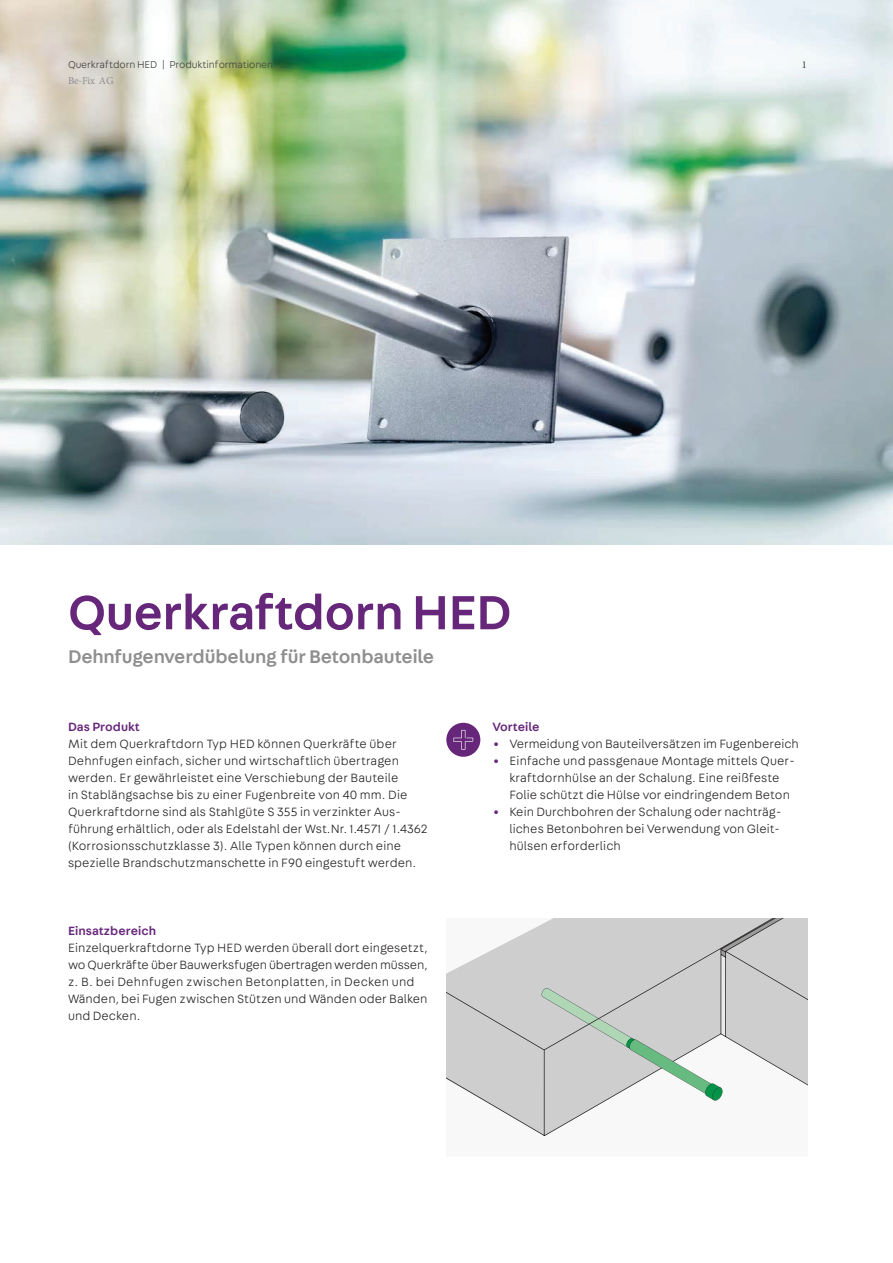
<style>
.page{position:relative;width:893px;height:1263px;background:#fff}
.page>*{position:absolute;margin:0;border:0;box-sizing:border-box;transform-origin:0 0}
.t1{font:500 51px "Fabriga";letter-spacing:-.01em;color:#662679}
.t2{font:500 19.5px "Fabriga";letter-spacing:-.01em;color:#8f8f8f}
.t3{font:300 12.75px/17px "Fabriga";letter-spacing:.005em;color:#231f20}
.t4{font:500 12.75px "Fabriga";letter-spacing:.005em;color:#662679}
.t5{font:300 10.5px "Fabriga";letter-spacing:-.01em;color:#3d3d3c}
.t6{font:10.5px "Minion Pro";letter-spacing:-.01em;color:#8f8f8f}
.t7{font:10.5px "Minion Pro";color:#3d3d3c}
</style>
<div class="page">
<div style="left:446px;top:918px;width:362px;height:238px;background:#f8f8f9"></div>
<svg style="left:446px;top:925px;width:159px;height:211px;fill:#cecece"></svg>
<svg style="left:541px;top:918px;width:267px;height:183px;background:#cdd0ce"></svg>
<div style="left:446px;top:723px;width:34px;height:34px;background:#662679;border-radius:50%"></div>
<svg style="left:453px;top:730px;width:20px;height:20px"></svg>
<img style="left:0;top:0;width:893px;height:544px">
<p class="t5" style="left:68px;top:60px;width:207px">Querkraftdorn HED | Produktinformationen</p>
<p class="t7" style="left:802px;top:58px;width:7px">1</p>
<p class="t6" style="left:68px;top:75px;width:47px">Be-Fix AG</p>
<h1 class="t1" style="left:68px;top:593px;width:445px">Querkraftdorn HED</h1>
<h2 class="t2" style="left:68px;top:649px;width:368px">Dehnfugenverdübelung für Betonbauteile</h2>
<p class="t4" style="left:68px;top:722px;width:73px">Das Produkt</p>
<p class="t3" style="left:68px;top:736px;width:361px">Mit dem Querkraftdorn Typ HED können Querkräfte über Dehnfugen einfach, sicher und wirtschaftlich übertragen werden. Er gewährleistet eine Verschiebung der Bauteile<br>in Stablängsachse bis zu einer Fugenbreite von 40 mm. Die Querkraftdorne sind als Stahlgüte S 355 in verzinkter Aus&shy;führung erhältlich, oder als Edelstahl der Wst.Nr. 1.4571 / 1.4362 (Korrosionsschutzklasse 3). Alle Typen können durch eine spezielle Brandschutzmanschette in F90 eingestuft werden.</p>
<p class="t4" style="left:68px;top:926px;width:90px">Einsatzbereich</p>
<p class="t3" style="left:68px;top:940px;width:361px">Einzelquerkraftdorne Typ HED werden überall dort eingesetzt, wo Querkräfte über Bauwerksfugen übertragen werden müssen, z. B. bei Dehnfugen zwischen Betonplatten, in Decken und Wänden, bei Fugen zwischen Stützen und Wänden oder Balken und Decken.</p>
<p class="t4" style="left:492px;top:722px;width:49px">Vorteile</p>
<p class="t3" style="left:492px;top:736px;width:308px"><sup>•</sup> Vermeidung von Bauteilversätzen im Fugenbereich</p>
<p class="t3" style="left:509px;top:753px;width:287px;text-indent:-17px"><sup>•</sup> Einfache und passgenaue Montage mittels Quer&shy;kraftdornhülse an der Schalung. Eine reißfeste<br>Folie schützt die Hülse vor eindringendem Beton</p>
<p class="t3" style="left:509px;top:804px;width:273px;text-indent:-17px"><sup>•</sup> Kein Durchbohren der Schalung oder nachträg&shy;liches Betonbohren bei Verwendung von Gleit&shy;hülsen erforderlich</p>
</div>
